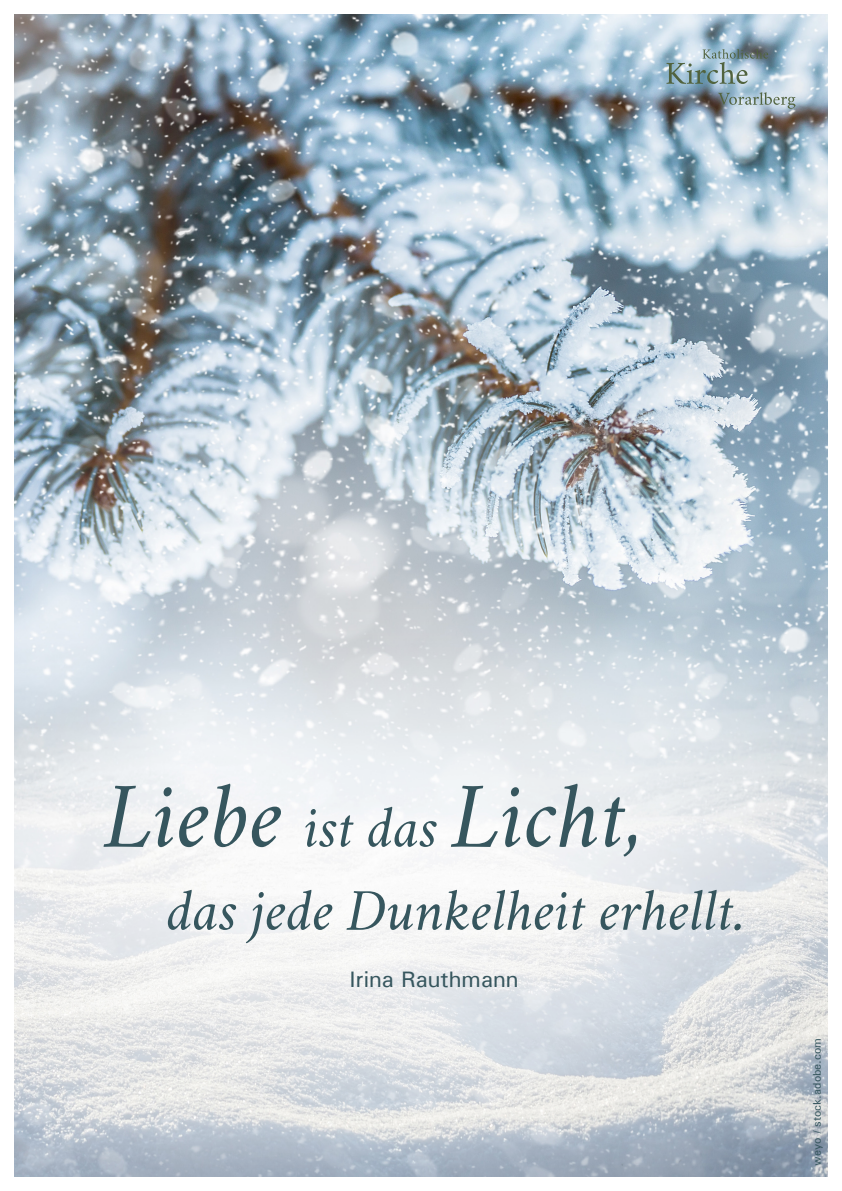
<style>
.page{position:relative;width:842px;height:1191px;background:#fff}
.page>*{position:absolute;margin:0;border:0;box-sizing:border-box;transform-origin:0 0}
.t1{font:italic 94.1px "Crimson";color:#36565e}
.t2{font:italic 59.6px "Crimson";color:#36565e}
.t3{font:500 22.4px "Univers";color:#36565e}
.t4{font:500 11.2px "Univers";color:#36565e}
.s1{font-size:59.6px}
</style>
<div class="page">
<img style="left:14px;top:14px;width:814px;height:1162px">
<svg style="left:15px;top:594px;width:813px;height:580px"></svg>
<svg style="left:718px;top:92px;width:77px;height:17px"></svg>
<svg style="left:666px;top:49px;width:102px;height:35px;background:#97b0b7"></svg>
<h1 class="t1" style="left:104px;top:758px;width:542px">Liebe <span class="s1">ist das</span> Licht,</h1>
<p class="t2" style="left:167px;top:873px;width:581px">das jede Dunkelheit erhellt.</p>
<p class="t3" style="left:350px;top:965px;width:170px">Irina Rauthmann</p>
<p class="t4" style="left:810px;top:1166px;width:130px;rotate:-90deg">weyo / stock.adobe.com</p>
</div>
